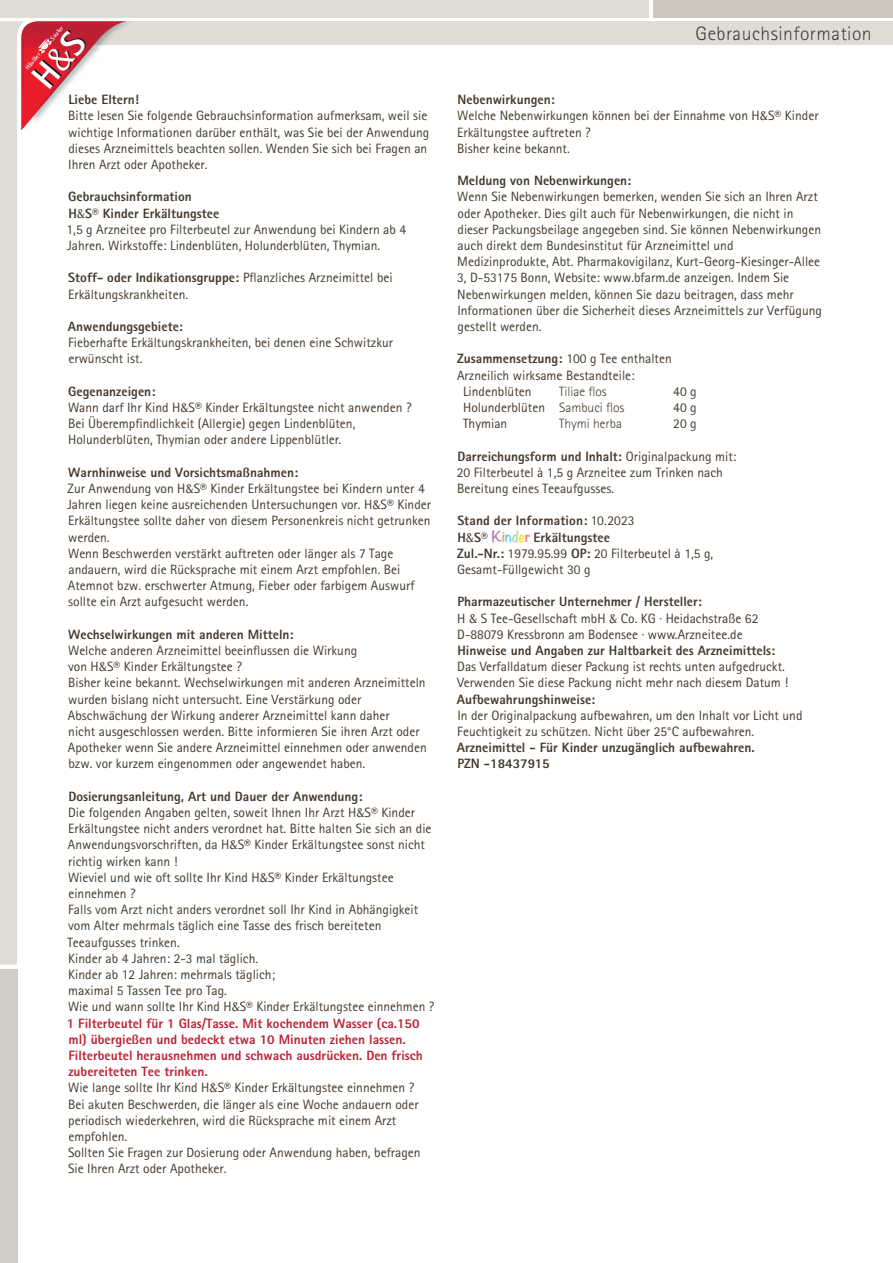
<style>
.page{position:relative;width:893px;height:1263px;background:#fff}
.page>*{position:absolute;margin:0;border:0;box-sizing:border-box;transform-origin:0 0}
.t1{font:300 19.5px "Rotis Sans Serif";letter-spacing:.025em;color:#3e3e3f}
.t2{font:13.5px/16.2px "Rotis Sans Serif";color:#45382c}
.t3{font:800 13.5px/16.2px "Rotis Sans Serif";color:#45382c}
.t4{font:300 13.5px "Rotis Sans Serif";color:#45382c}
.t5{font:700 6.3px "Rotis Sans Serif";color:#fff}
.s1{font-weight:800}
.s2{font-family:"Baker Signet"}
.s3{font-weight:800;color:#bd1f33}
.s4{font-weight:400}
.s5{font-weight:300}
.s6{font-family:"Noteworthy";font-weight:700;color:#b57db6}
.s7{font-family:"Noteworthy";font-weight:700;color:#f89e5b}
.s8{font-family:"Noteworthy";font-weight:700;color:#5fcdf5}
.s9{font-family:"Noteworthy";font-weight:700;color:#b5daa5}
.s10{font-family:"Noteworthy";font-weight:700;color:#f0e328}
.s11{font-family:"Noteworthy";font-weight:700;color:#f16f90}
</style>
<div class="page">
<div style="left:60px;top:21px;width:833px;height:24px;background:#dfdcd5"></div>
<div style="left:653px;top:0;width:240px;height:17px;background:#cdc7be"></div>
<div style="left:0;top:0;width:649px;height:17px;background:#dfdcd5"></div>
<div style="left:0;top:969px;width:17px;height:294px;background:#d2cdc4"></div>
<svg style="left:0;top:17px;width:127px;height:947px"></svg>
<p class="t5" style="left:24px;top:66px;width:22px;rotate:-50deg">Häußler</p>
<p class="t5" style="left:49px;top:37px;width:18px;rotate:-50deg">Sauter</p>
<p class="t3" style="left:68px;top:91px;width:72px">Liebe Eltern!</p>
<p class="t2" style="left:68px;top:108px;width:363px">Bitte lesen Sie folgende Gebrauchsinformation aufmerksam, weil sie wichtige Informationen darüber enthält, was Sie bei der Anwendung dieses Arzneimittels beachten sollen. Wenden Sie sich bei Fragen an Ihren Arzt oder Apotheker.</p>
<p class="t2" style="left:67px;top:189px;width:341px"><span class="s1">Gebrauchsinformation<br>H</span><span class="s2">&amp;</span><span class="s1">S® Kinder Erkältungstee<br></span>1,5 g Arzneitee pro Filterbeutel zur Anwendung bei Kindern ab 4<br>Jahren. Wirkstoffe: Lindenblüten, Holunderblüten, Thymian.</p>
<p class="t2" style="left:68px;top:270px;width:326px"><span class="s1">Stoff- oder Indikationsgruppe:</span> Pflanzliches Arzneimittel bei<br>Erkältungskrankheiten.</p>
<p class="t3" style="left:68px;top:318px;width:117px">Anwendungsgebiete:</p>
<p class="t2" style="left:68px;top:334px;width:326px">Fieberhafte Erkältungskrankheiten, bei denen eine Schwitzkur erwünscht ist.</p>
<p class="t2" style="left:68px;top:383px;width:345px"><span class="s1">Gegenanzeigen:<br></span>Wann darf Ihr Kind H<span class="s2">&amp;</span>S® Kinder Erkältungstee nicht anwenden ?<br>Bei Überempfindlichkeit (Allergie) gegen Lindenblüten, Holunderblüten, Thymian oder andere Lippenblütler.</p>
<p class="t2" style="left:67px;top:464px;width:365px"><span class="s1">Warnhinweise und Vorsichtsmaßnahmen:<br></span>Zur Anwendung von H<span class="s2">&amp;</span>S® Kinder Erkältungstee bei Kindern unter 4<br>Jahren liegen keine ausreichenden Untersuchungen vor. H<span class="s2">&amp;</span>S® Kinder Erkältungstee sollte daher von diesem Personenkreis nicht getrunken werden.<br>Wenn Beschwerden verstärkt auftreten oder länger als 7 Tage andauern, wird die Rücksprache mit einem Arzt empfohlen. Bei Atemnot bzw. erschwerter Atmung, Fieber oder farbigem Auswurf sollte ein Arzt aufgesucht werden.</p>
<p class="t3" style="left:68px;top:626px;width:227px">Wechselwirkungen mit anderen Mitteln:</p>
<p class="t2" style="left:68px;top:642px;width:360px">Welche anderen Arzneimittel beeinflussen die Wirkung<br>von H<span class="s2">&amp;</span>S® Kinder Erkältungstee ?<br>Bisher keine bekannt. Wechselwirkungen mit anderen Arzneimitteln wurden bislang nicht untersucht. Eine Verstärkung oder Abschwächung der Wirkung anderer Arzneimittel kann daher<br>nicht ausgeschlossen werden. Bitte informieren Sie ihren Arzt oder Apotheker wenn Sie andere Arzneimittel einnehmen oder anwenden bzw. vor kurzem eingenommen oder angewendet haben.</p>
<p class="t2" style="left:67px;top:788px;width:369px"><span class="s1">Dosierungsanleitung, Art und Dauer der Anwendung:<br></span>Die folgenden Angaben gelten, soweit Ihnen Ihr Arzt H<span class="s2">&amp;</span>S® Kinder Erkältungstee nicht anders verordnet hat. Bitte halten Sie sich an die Anwendungsvorschriften, da H<span class="s2">&amp;</span>S® Kinder Erkältungstee sonst nicht richtig wirken kann !<br>Wieviel und wie oft sollte Ihr Kind H<span class="s2">&amp;</span>S® Kinder Erkältungstee einnehmen ?<br>Falls vom Arzt nicht anders verordnet soll Ihr Kind in Abhängigkeit vom Alter mehrmals täglich eine Tasse des frisch bereiteten Teeaufgusses trinken.<br>Kinder ab 4 Jahren: 2-3 mal täglich.<br>Kinder ab 12 Jahren: mehrmals täglich;<br>maximal 5 Tassen Tee pro Tag.<br>Wie und wann sollte Ihr Kind H<span class="s2">&amp;</span>S® Kinder Erkältungstee einnehmen ?<br><span class="s3">1 Filterbeutel für 1 Glas/Tasse. Mit kochendem Wasser (ca.150 ml) übergießen und bedeckt etwa 10 Minuten ziehen lassen.<br>Filterbeutel herausnehmen und schwach ausdrücken. Den frisch zubereiteten Tee trinken.<br></span>Wie lange sollte Ihr Kind H<span class="s2">&amp;</span>S® Kinder Erkältungstee einnehmen ?<br>Bei akuten Beschwerden, die länger als eine Woche andauern oder periodisch wiederkehren, wird die Rücksprache mit einem Arzt empfohlen.<br>Sollten Sie Fragen zur Dosierung oder Anwendung haben, befragen Sie Ihren Arzt oder Apotheker.</p>
<h1 class="t1" style="left:696px;top:22px;width:178px">Gebrauchsinformation</h1>
<p class="t2" style="left:457px;top:91px;width:363px"><span class="s1">Nebenwirkungen:<br></span>Welche Nebenwirkungen können bei der Einnahme von H<span class="s2">&amp;</span>S® Kinder<br>Erkältungstee auftreten ?<br>Bisher keine bekannt.</p>
<p class="t3" style="left:457px;top:172px;width:175px">Meldung von Nebenwirkungen:</p>
<p class="t2" style="left:457px;top:189px;width:366px">Wenn Sie Nebenwirkungen bemerken, wenden Sie sich an Ihren Arzt oder Apotheker. Dies gilt auch für Nebenwirkungen, die nicht in dieser Packungsbeilage angegeben sind. Sie können Nebenwirkungen auch direkt dem Bundesinstitut für Arzneimittel und Medizinprodukte, Abt. Pharmakovigilanz, Kurt-Georg-Kiesinger-Allee 3, D-53175 Bonn, Website: www.bfarm.de anzeigen. Indem Sie Nebenwirkungen melden, können Sie dazu beitragen, dass mehr Informationen über die Sicherheit dieses Arzneimittels zur Verfügung gestellt werden.</p>
<p class="t3" style="left:457px;top:350px;width:216px">Zusammensetzung: <span class="s4">100 g Tee enthalten</span></p>
<p class="t2" style="left:457px;top:367px;width:179px">Arzneilich wirksame Bestandteile:</p>
<p class="t2" style="left:463px;top:383px;width:70px">Lindenblüten</p>
<p class="t4" style="left:559px;top:383px;width:49px">Tiliae flos</p>
<p class="t2" style="left:673px;top:383px;width:25px">40 g</p>
<p class="t2" style="left:463px;top:399px;width:163px">Holunderblüten <span class="s5">Sambuci flos</span></p>
<p class="t2" style="left:673px;top:399px;width:25px">40 g</p>
<p class="t2" style="left:463px;top:415px;width:46px">Thymian</p>
<p class="t4" style="left:559px;top:416px;width:65px">Thymi herba</p>
<p class="t2" style="left:673px;top:415px;width:25px">20 g</p>
<p class="t2" style="left:457px;top:448px;width:281px"><span class="s1">Darreichungsform und Inhalt:</span> Originalpackung mit:<br>20 Filterbeutel à 1,5 g Arzneitee zum Trinken nach<br>Bereitung eines Teeaufgusses.</p>
<p class="t2" style="left:457px;top:513px;width:258px"><span class="s1">Stand der Information:</span> 10.2023<br><span class="s1">H</span><span class="s2">&amp;</span><span class="s1">S®</span> <span class="s6">K</span><span class="s7">i</span><span class="s8">n</span><span class="s9">d</span><span class="s10">e</span><span class="s11">r</span> <span class="s1">Erkältungstee<br>Zul.-Nr.:</span> 1979.95.99 <span class="s1">OP:</span> 20 Filterbeutel à 1,5 g, Gesamt-Füllgewicht 30 g</p>
<p class="t2" style="left:457px;top:594px;width:303px"><span class="s1">Pharmazeutischer Unternehmer / Hersteller:<br></span>H <span class="s2">&amp;</span> S Tee-Gesellschaft mbH <span class="s2">&amp;</span> Co. KG · Heidachstraße 62<br>D-88079 Kressbronn am Bodensee · www.Arzneitee.de</p>
<p class="t3" style="left:457px;top:642px;width:319px">Hinweise und Angaben zur Haltbarkeit des Arzneimittels:</p>
<p class="t2" style="left:457px;top:658px;width:332px">Das Verfalldatum dieser Packung ist rechts unten aufgedruckt.<br>Verwenden Sie diese Packung nicht mehr nach diesem Datum !</p>
<p class="t3" style="left:457px;top:691px;width:140px">Aufbewahrungshinweise:</p>
<p class="t2" style="left:457px;top:707px;width:347px">In der Originalpackung aufbewahren, um den Inhalt vor Licht und<br>Feuchtigkeit zu schützen. Nicht über 25°C aufbewahren.</p>
<p class="t3" style="left:457px;top:739px;width:299px">Arzneimittel - Für Kinder unzugänglich aufbewahren.<br>PZN -18437915</p>
</div>
